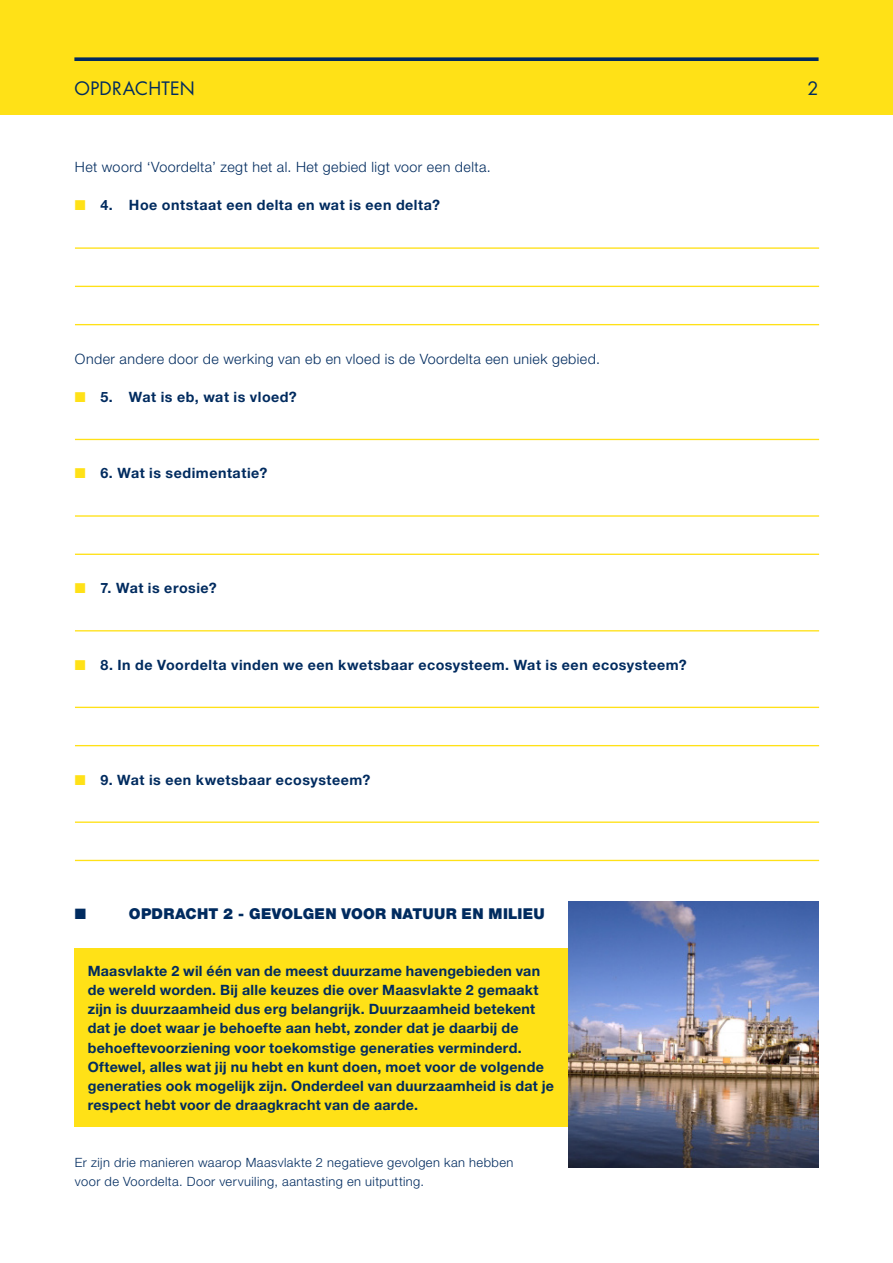
<style>
.page{position:relative;width:893px;height:1263px;background:#fff}
.page>*{position:absolute;margin:0;border:0;box-sizing:border-box;transform-origin:0 0}
.t1{font:18px "Futura Std";letter-spacing:.015em;color:#002b5f}
.t2{font:900 15px "Helvetica Neue LT Std";letter-spacing:.015em;color:#002b5f}
.t3{font:15px "Zapf Dingbats ITC";color:#002b5f}
.t4{font:700 14.25px/19.2px "Helvetica Neue LT Std";letter-spacing:.02em;color:#002b5f}
.t5{font:300 14.25px "Helvetica Neue LT Std";letter-spacing:.03em;color:#002b5f}
.t6{font:300 12.75px/19.2px "Helvetica Neue LT Std";letter-spacing:.035em;color:#002b5f}
.s1{color:#ffe117}
</style>
<div class="page">
<div style="left:0;top:0;width:893px;height:115px;background:#ffe117"></div>
<svg style="left:74px;top:57px;width:745px;height:4px;background:#1a3d57"></svg>
<div style="left:74px;top:948px;width:745px;height:179px;background:#ffe117"></div>
<hr style="left:75px;top:247px;width:744px;height:2px;background:#ffe117">
<hr style="left:75px;top:286px;width:744px;height:1px;background:#ffe117">
<hr style="left:75px;top:324px;width:744px;height:1px;background:#ffe117">
<hr style="left:75px;top:439px;width:744px;height:1px;background:#ffe117">
<hr style="left:75px;top:515px;width:744px;height:2px;background:#ffe117">
<hr style="left:75px;top:554px;width:744px;height:1px;background:#ffe117">
<hr style="left:75px;top:630px;width:744px;height:1px;background:#ffe117">
<hr style="left:75px;top:707px;width:744px;height:1px;background:#ffe117">
<hr style="left:75px;top:745px;width:744px;height:1px;background:#ffe117">
<hr style="left:75px;top:821px;width:744px;height:2px;background:#ffe117">
<hr style="left:75px;top:860px;width:744px;height:1px;background:#ffe117">
<img style="left:568px;top:901px;width:251px;height:267px">
<p class="t1" style="left:74px;top:77px;width:122px">OPDRACHTEN</p>
<p class="t5" style="left:75px;top:158px;width:417px">Het woord ‘Voordelta’ zegt het al. Het gebied ligt voor een delta.</p>
<p class="t4" style="left:75px;top:195px;width:367px"><span class="s1">■</span> 4. Hoe ontstaat een delta en wat is een delta?</p>
<p class="t5" style="left:75px;top:350px;width:527px">Onder andere door de werking van eb en vloed is de Voordelta een uniek gebied.</p>
<p class="t4" style="left:75px;top:387px;width:223px"><span class="s1">■</span> 5. Wat is eb, wat is vloed?</p>
<p class="t4" style="left:75px;top:463px;width:194px"><span class="s1">■</span> 6. Wat is sedimentatie?</p>
<p class="t4" style="left:75px;top:578px;width:143px"><span class="s1">■</span> 7. Wat is erosie?</p>
<p class="t4" style="left:75px;top:655px;width:613px"><span class="s1">■</span> 8. In de Voordelta vinden we een kwetsbaar ecosysteem. Wat is een ecosysteem?</p>
<p class="t4" style="left:75px;top:769px;width:297px"><span class="s1">■</span> 9. Wat is een kwetsbaar ecosysteem?</p>
<p class="t3" style="left:75px;top:906px;width:13px">■</p>
<p class="t2" style="left:129px;top:904px;width:417px">OPDRACHT 2 - GEVOLGEN VOOR NATUUR EN MILIEU</p>
<p class="t4" style="left:88px;top:961px;width:468px">Maasvlakte 2 wil één van de meest duurzame havengebieden van de wereld worden. Bij alle keuzes die over Maasvlakte 2 gemaakt zijn is duurzaamheid dus erg belangrijk. Duurzaamheid betekent dat je doet waar je behoefte aan hebt, zonder dat je daarbij de behoeftevoorziening voor toekomstige generaties verminderd.<br>Oftewel, alles wat jij nu hebt en kunt doen, moet voor de volgende generaties ook mogelijk zijn. Onderdeel van duurzaamheid is dat je respect hebt voor de draagkracht van de aarde.</p>
<p class="t6" style="left:75px;top:1153px;width:440px">Er zijn drie manieren waarop Maasvlakte 2 negatieve gevolgen kan hebben voor de Voordelta. Door vervuiling, aantasting en uitputting.</p>
<p class="t1" style="left:807px;top:77px;width:13px">2</p>
</div>
